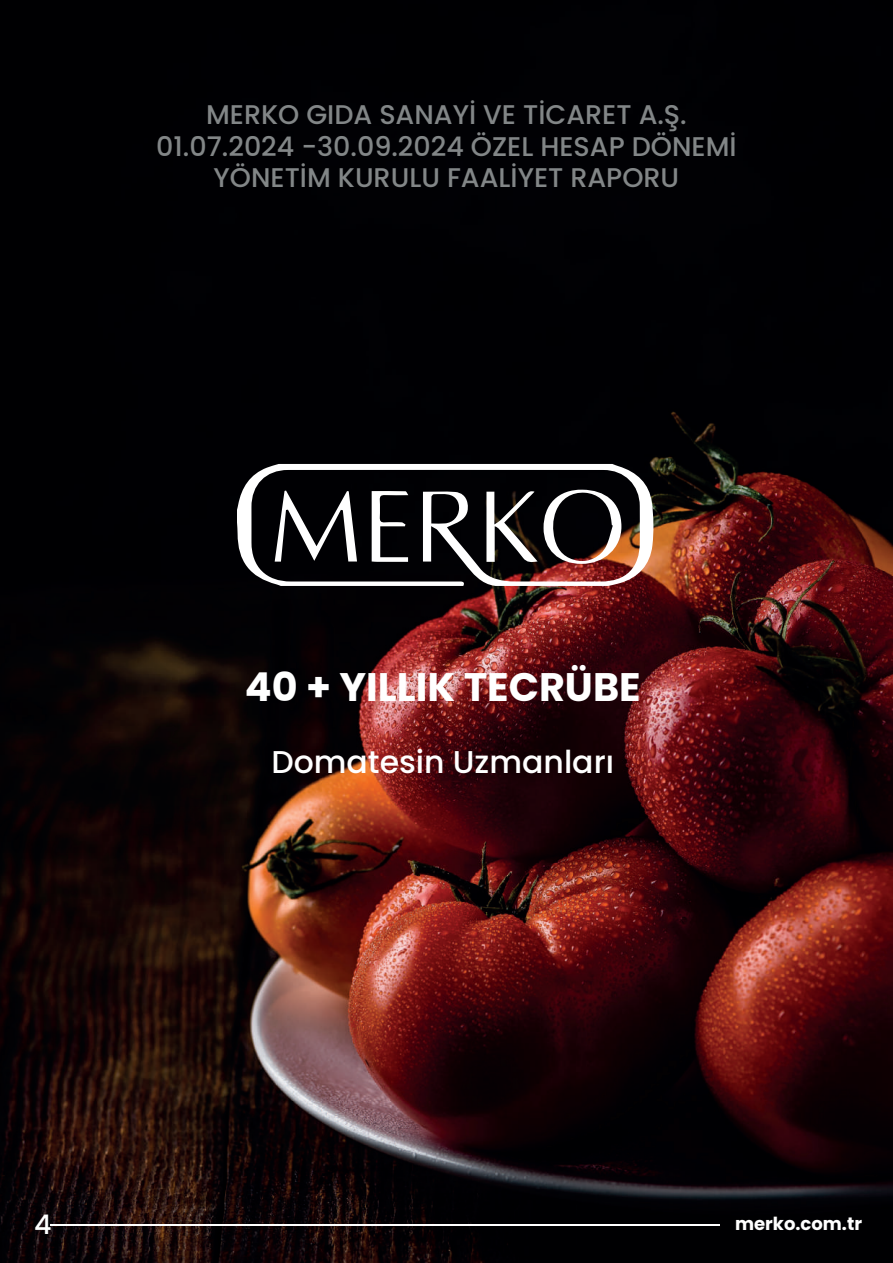
<style>
.page{position:relative;width:893px;height:1263px;background:#fff}
.page>*{position:absolute;margin:0;border:0;box-sizing:border-box;transform-origin:0 0}
.t1{font:700 39.75px "Poppins";color:#fff}
.t2{font:500 31.5px "Poppins";color:#fff}
.t3{font:500 27px/31.5px "Poppins";color:#828687;text-align:center}
.t4{font:500 27px "Poppins";color:#fff}
.t5{font:700 18px "Poppins";color:#fff}
</style>
<div class="page">
<img style="left:0;top:0;width:893px;height:1263px">
<svg style="left:237px;top:464px;width:417px;height:122px;fill:#010104"></svg>
<svg style="left:275px;top:490px;width:82px;height:72px"></svg>
<svg style="left:486px;top:489px;width:135px;height:75px"></svg>
<svg style="left:372px;top:491px;width:36px;height:71px"></svg>
<hr style="left:50px;top:1224px;width:670px;height:2px;background:#fff">
<p class="t3" style="left:156px;top:99px;width:582px">MERKO GIDA SANAYİ VE TİCARET A.Ş.<br>01.07.2024 -30.09.2024 ÖZEL HESAP DÖNEMİ<br>YÖNETİM KURULU FAALİYET RAPORU</p>
<h1 class="t1" style="left:245px;top:664px;width:397px">40 + YILLIK TECRÜBE</h1>
<p class="t2" style="left:271px;top:744px;width:344px">Domatesin Uzmanları</p>
<p class="t4" style="left:34px;top:1209px;width:19px">4</p>
<p class="t5" style="left:735px;top:1213px;width:129px">merko.com.tr</p>
</div>
